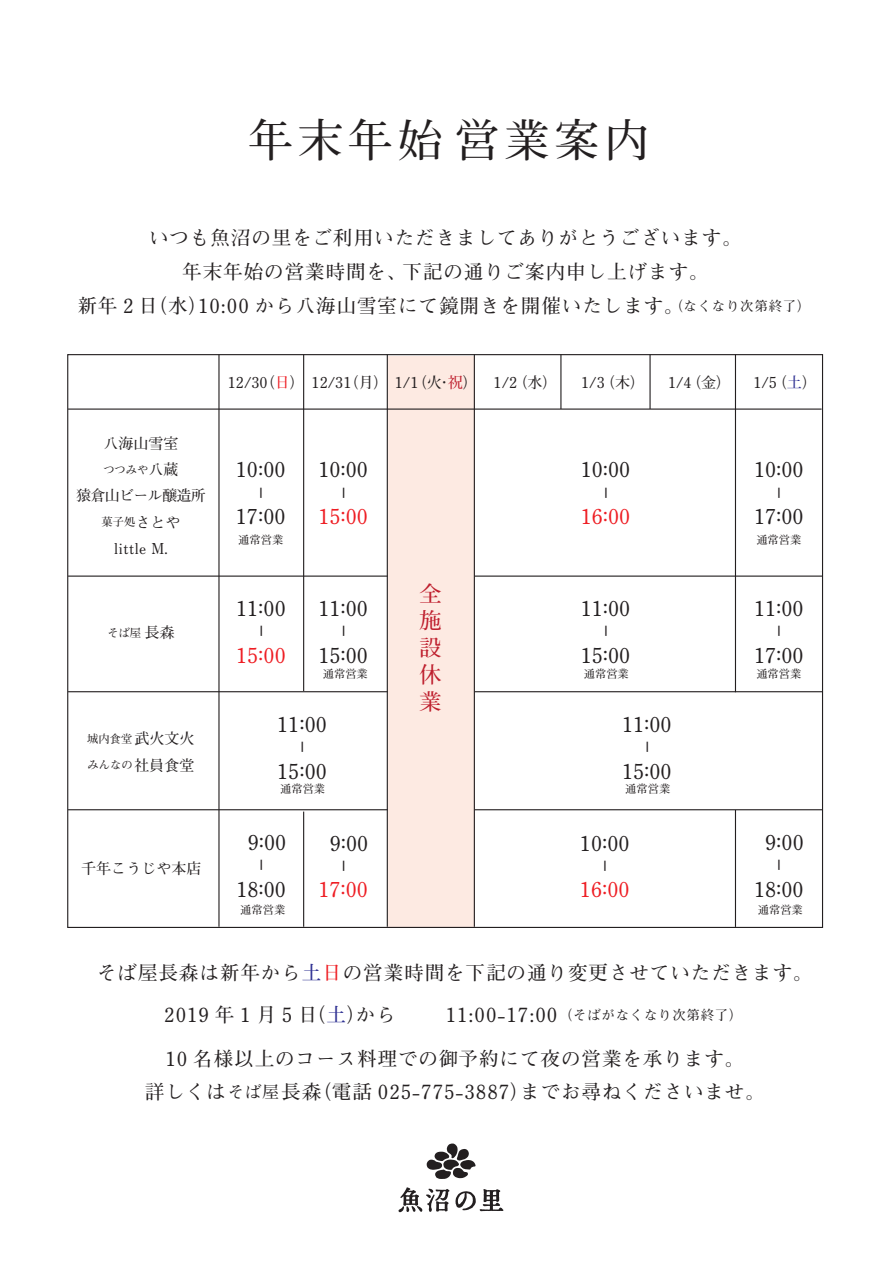
<style>
.page{position:relative;width:893px;height:1263px;background:#fff}
.page>*{position:absolute;margin:0;border:0;box-sizing:border-box;transform-origin:0 0}
.t1{font:700 45.3px "Futo Min A101 Pro";letter-spacing:.1em;color:#231f20}
.t2{font:700 22.65px/27.2px "Futo Min A101 Pro";color:#be1d2c;text-align:justify}
.t3{font:700 20.55px "Futo Min A101 Pro";color:#231f20}
.t4{font:700 20.55px "Futo Min A101 Pro";color:#ee1d23}
.t5{font:20.55px "Koz Go Pr 6 N";color:#231f20}
.t6{font:700 19.5px/34.2px "Futo Min A101 Pro";letter-spacing:.05em;color:#231f20;text-align:center}
.t7{font:700 15px "Futo Min A101 Pro";color:#231f20}
.t8{font:700 15px "Futo Min A101 Pro";letter-spacing:-.05em;color:#231f20}
.t9{font:700 13.5px "Futo Min A101 Pro";letter-spacing:.05em;color:#231f20}
.t10{font:700 11.25px "Futo Min A101 Pro";color:#231f20}
.s1{font-size:13.5px}
.s2{font-size:15px}
.s3{color:#ee1d23}
.s4{color:#be1d2c}
.s5{color:#2e3092}
.s6{font-size:19.5px}
.s7{font-size:16.5px}
</style>
<div class="page">
<div style="left:388px;top:356px;width:86px;height:571px;background:#fdeae2"></div>
<hr style="left:303px;top:354px;width:1px;height:337px;background:#231f20">
<hr style="left:303px;top:811px;width:1px;height:116px;background:#231f20">
<hr style="left:218px;top:354px;width:2px;height:573px;background:#231f20">
<hr style="left:474px;top:354px;width:1px;height:573px;background:#231f20">
<hr style="left:560px;top:354px;width:1px;height:55px;background:#231f20">
<hr style="left:649px;top:354px;width:2px;height:55px;background:#231f20">
<hr style="left:735px;top:354px;width:1px;height:338px;background:#231f20">
<hr style="left:735px;top:810px;width:1px;height:117px;background:#231f20">
<hr style="left:387px;top:354px;width:1px;height:573px;background:#231f20">
<hr style="left:68px;top:408px;width:754px;height:2px;background:#231f20">
<hr style="left:68px;top:575px;width:320px;height:2px;background:#231f20">
<hr style="left:68px;top:809px;width:320px;height:1px;background:#231f20">
<hr style="left:475px;top:575px;width:348px;height:2px;background:#231f20">
<hr style="left:475px;top:809px;width:348px;height:1px;background:#231f20">
<hr style="left:68px;top:691px;width:320px;height:1px;background:#231f20">
<hr style="left:475px;top:691px;width:348px;height:1px;background:#231f20">
<svg style="left:398px;top:1187px;width:51px;height:25px"></svg>
<svg style="left:455px;top:1189px;width:48px;height:22px"></svg>
<svg style="left:427px;top:1143px;width:49px;height:36px"></svg>
<h1 class="t1" style="left:248px;top:104px;width:403px">年末年始営業案内</h1>
<p class="t6" style="left:77px;top:218px;width:735px">いつも魚沼の里をご利用いただきましてありがとうございます。<br>年末年始の営業時間を、下記の通りご案内申し上げます。<br>新年 2 日（水）10:00 から八海山雪室にて鏡開きを開催いたします。<span class="s1">（なくなり次第終了）</span></p>
<p class="t7" style="left:103px;top:431px;width:77px">八海山雪室</p>
<p class="t10" style="left:103px;top:461px;width:77px">つつみや<span class="s2">八蔵</span></p>
<p class="t8" style="left:76px;top:484px;width:131px">猿倉山ビール醸造所</p>
<p class="t10" style="left:101px;top:513px;width:81px">菓子処<span class="s2">さとや</span></p>
<p class="t7" style="left:114px;top:537px;width:56px">little M.</p>
<p class="t10" style="left:107px;top:624px;width:69px">そば屋<span class="s2">長森</span></p>
<p class="t10" style="left:87px;top:730px;width:109px">城内食堂<span class="s2">武火文火</span></p>
<p class="t10" style="left:87px;top:756px;width:108px">みんなの<span class="s2">社員食堂</span></p>
<p class="t7" style="left:81px;top:857px;width:122px">千年こうじや本店</p>
<p class="t7" style="left:228px;top:370px;width:331px">12/30（<span class="s3">日</span>） 12/3（月） 1/1（火・<span class="s4">祝</span>） 1/2（水）</p>
<p class="t7" style="left:343px;top:370px;width:10px">1</p>
<p class="t7" style="left:581px;top:370px;width:66px">1/3（木）</p>
<p class="t7" style="left:668px;top:370px;width:65px">1/4（金）</p>
<p class="t7" style="left:753px;top:370px;width:65px">1/5（<span class="s5">土</span>）</p>
<p class="t3" style="left:236px;top:453px;width:51px">10:00</p>
<p class="t3" style="left:236px;top:500px;width:51px">17:00</p>
<p class="t5" style="left:274px;top:486px;width:13px;rotate:90deg">‒</p>
<p class="t10" style="left:238px;top:531px;width:47px">通常営業</p>
<p class="t3" style="left:319px;top:453px;width:51px">10:00</p>
<p class="t4" style="left:319px;top:500px;width:51px">15:00</p>
<p class="t5" style="left:357px;top:486px;width:13px;rotate:90deg">‒</p>
<p class="t3" style="left:581px;top:453px;width:51px">10:00</p>
<p class="t4" style="left:581px;top:500px;width:51px">16:00</p>
<p class="t5" style="left:619px;top:486px;width:13px;rotate:90deg">‒</p>
<p class="t3" style="left:754px;top:453px;width:51px">10:00</p>
<p class="t3" style="left:754px;top:500px;width:51px">17:00</p>
<p class="t5" style="left:792px;top:486px;width:13px;rotate:90deg">‒</p>
<p class="t10" style="left:756px;top:531px;width:47px">通常営業</p>
<p class="t3" style="left:236px;top:592px;width:51px">11:00</p>
<p class="t4" style="left:236px;top:639px;width:51px">15:00</p>
<p class="t5" style="left:275px;top:625px;width:13px;rotate:90deg">‒</p>
<p class="t2" style="left:419px;top:577px;width:23px">全施設休業</p>
<p class="t3" style="left:319px;top:592px;width:51px">11:00</p>
<p class="t3" style="left:319px;top:639px;width:51px">15:00</p>
<p class="t3" style="left:581px;top:592px;width:51px">11:00</p>
<p class="t3" style="left:581px;top:639px;width:51px">15:00</p>
<p class="t3" style="left:754px;top:592px;width:51px">11:00</p>
<p class="t3" style="left:754px;top:639px;width:51px">17:00</p>
<p class="t5" style="left:357px;top:625px;width:13px;rotate:90deg">‒</p>
<p class="t5" style="left:619px;top:625px;width:13px;rotate:90deg">‒</p>
<p class="t5" style="left:792px;top:625px;width:13px;rotate:90deg">‒</p>
<p class="t10" style="left:323px;top:664px;width:47px">通常営業</p>
<p class="t10" style="left:584px;top:664px;width:47px">通常営業</p>
<p class="t10" style="left:756px;top:664px;width:47px">通常営業</p>
<p class="t3" style="left:277px;top:708px;width:51px">11:00</p>
<p class="t3" style="left:277px;top:755px;width:51px">15:00</p>
<p class="t5" style="left:316px;top:741px;width:13px;rotate:90deg">‒</p>
<p class="t3" style="left:622px;top:708px;width:51px">11:00</p>
<p class="t3" style="left:622px;top:755px;width:51px">15:00</p>
<p class="t5" style="left:660px;top:741px;width:13px;rotate:90deg">‒</p>
<p class="t10" style="left:280px;top:780px;width:47px">通常営業</p>
<p class="t10" style="left:625px;top:780px;width:47px">通常営業</p>
<p class="t3" style="left:248px;top:826px;width:40px">9:00</p>
<p class="t3" style="left:236px;top:873px;width:51px">18:00</p>
<p class="t5" style="left:275px;top:859px;width:13px;rotate:90deg">‒</p>
<p class="t10" style="left:240px;top:901px;width:47px">通常営業</p>
<p class="t3" style="left:330px;top:827px;width:40px">9:00</p>
<p class="t4" style="left:319px;top:873px;width:51px">17:00</p>
<p class="t5" style="left:357px;top:860px;width:13px;rotate:90deg">‒</p>
<p class="t3" style="left:580px;top:827px;width:51px">10:00</p>
<p class="t4" style="left:580px;top:873px;width:51px">16:00</p>
<p class="t5" style="left:618px;top:860px;width:13px;rotate:90deg">‒</p>
<p class="t3" style="left:765px;top:826px;width:40px">9:00</p>
<p class="t3" style="left:754px;top:873px;width:51px">18:00</p>
<p class="t5" style="left:792px;top:859px;width:13px;rotate:90deg">‒</p>
<p class="t10" style="left:758px;top:901px;width:47px">通常営業</p>
<p class="t6" style="left:164px;top:950px;width:650px;line-height:42px;text-align:left;text-indent:-67px">そば屋長森は新年から<span class="s5">土</span><span class="s3">日</span>の営業時間を下記の通り変更させていただきます。<br>2019 年 1 月 5 日（<span class="s5">土</span>）から</p>
<p class="t9" style="left:446px;top:1004px;width:298px"><span class="s6">11:00-17:00</span> （そばがなくなり次第終了）</p>
<p class="t6" style="left:145px;top:1040px;width:622px;line-height:33px">10 名様以上のコース料理での御予約にて夜の営業を承ります。<br>詳しくは<span class="s7">そば屋</span>長森（電話 025-775-3887）までお尋ねくださいませ。</p>
</div>
